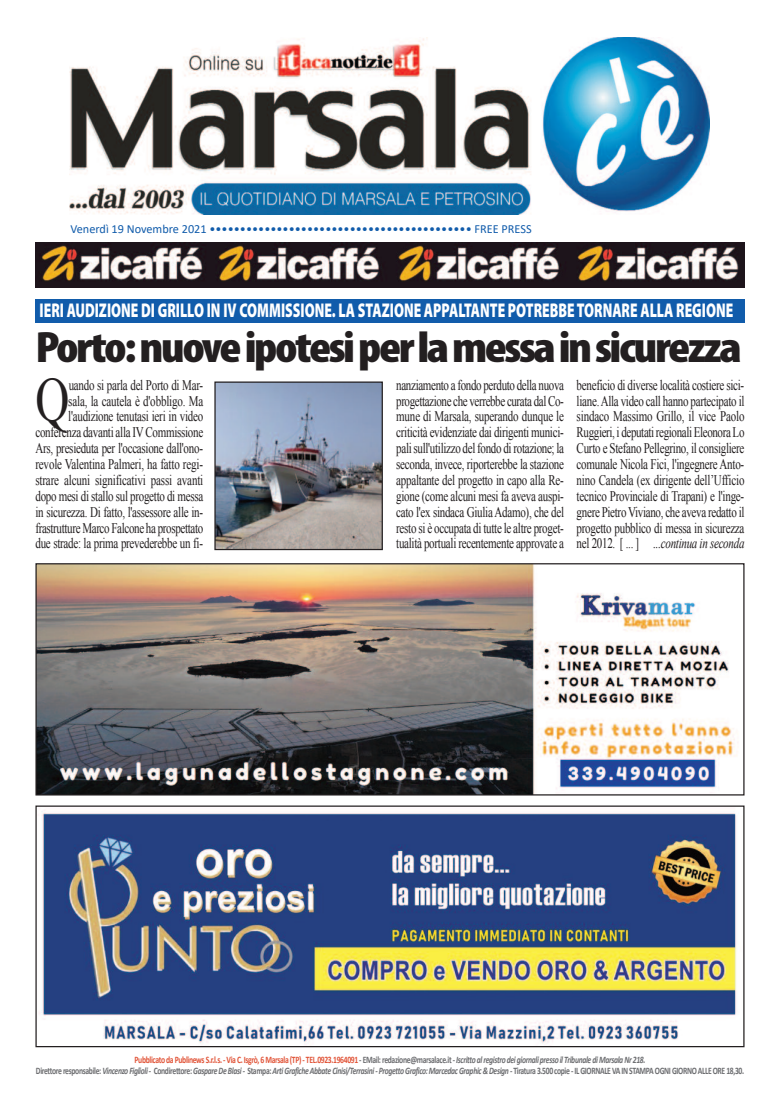
<style>
.page{position:relative;width:780px;height:1113px;background:#fff}
.page>*{position:absolute;margin:0;border:0;box-sizing:border-box;transform-origin:0 0}
.t1{font:62.62px "Times New Roman";color:#231f20;scale:.75 1}
.t2{font:900 condensed 44.12px "Myriad Pro";letter-spacing:-.05em;color:#231f20;scale:1.13 1}
.t3{font:900 20px "Myriad Pro";color:#fff;scale:.69 1}
.t4{font:14.62px/15.9px "Times New Roman";letter-spacing:-.025em;color:#231f20;text-align:justify;scale:.75 1}
.t5{font:12.38px "Calibri";color:#115cab}
.t6{font:italic 700 9.88px/11.1px "Calibri";letter-spacing:-.045em;color:#6c6d70;text-align:center;scale:.77 1}
.s1{font-style:italic}
.s2{font-style:normal;color:#e15438}
.s3{font-style:normal}
</style>
<div class="page">
<img style="left:70px;top:38px;width:639px;height:176px">
<img style="left:35px;top:242px;width:709px;height:46px">
<div style="left:35px;top:299px;width:709px;height:23px;background:#115cab"></div>
<img style="left:37px;top:565px;width:701px;height:228px">
<div style="left:35px;top:563px;width:709px;height:232px;border:1px solid #231f20"></div>
<img style="left:39px;top:810px;width:698px;height:235px">
<div style="left:35px;top:805px;width:709px;height:242px;border:1px solid #231f20"></div>
<img style="left:216px;top:383px;width:165px;height:165px">
<div style="left:214px;top:381px;width:169px;height:169px;border:1px solid #231f20"></div>
<p class="t5" style="left:71px;top:223px;width:462px">Venerdì 19 Novembre 2021 ••••••••••••••••••••••••••••••••••••••••••• FREE PRESS</p>
<h3 class="t3" style="left:40px;top:303px;width:1006px">IERI AUDIZIONE DI GRILLO IN IV COMMISSIONE. LA STAZIONE APPALTANTE POTREBBE TORNARE ALLA REGIONE</h3>
<h2 class="t2" style="left:35px;top:331px;width:626px">Porto:nuoveipotesiperlamessainsicurezza</h2>
<h1 class="t1" style="left:35px;top:365px;width:47px">Q</h1>
<p class="t4" style="left:35px;top:377px;width:225px;text-align:right">uando si parla del Porto di Mar-<br>sala, la cautela è d'obbligo. Ma l'audizione tenutasi ieri in video conferenza davanti alla IV Commissione Ars, presieduta per l'occasione dall'ono&shy;revole Valentina Palmeri, ha fatto regi&shy;strare alcuni significativi passi avanti dopo mesi di stallo sul progetto di messa in sicurezza. Di fatto, l'assessore alle in&shy;frastrutture Marco Falcone ha prospettato due strade: la prima prevederebbe un fi-</p>
<p class="t4" style="left:396px;top:377px;width:225px">nanziamento a fondo perduto della nuova progettazione che verrebbe curata dal Co&shy;mune di Marsala, superando dunque le criticità evidenziate dai dirigenti munici&shy;pali sull'utilizzo del fondo di rotazione; la seconda, invece, riporterebbe la stazione appaltante del progetto in capo alla Re&shy;gione (come alcuni mesi fa aveva auspi&shy;cato l'ex sindaca Giulia Adamo), che del resto si è occupata di tutte le altre proget&shy;tualità portuali recentemente approvate a</p>
<p class="t4" style="left:576px;top:377px;width:225px">beneficio di diverse località costiere sici&shy;liane.Alla video call hanno partecipato il sindaco Massimo Grillo, il vice Paolo Ruggieri, i deputati regionali Eleonora Lo Curto e Stefano Pellegrino, il consigliere comunale Nicola Fici, l'ingegnere Anto&shy;nino Candela (ex dirigente dell’Ufficio tecnico Provinciale di Trapani) e l'inge&shy;gnere Pietro Viviano, che aveva redatto il progetto pubblico di messa in sicurezza nel 2012. [ ... ] <span class="s1">...continua in seconda</span></p>
<p class="t6" style="left:36px;top:1054px;width:921px"><span class="s2">Pubblicato da Publinews S.r.l.s. - Via C. Isgrò, 6 Marsala (TP) - TEL.0923.1964091</span> <span class="s3">- EMail: redazione@marsalace.it -</span> Iscritto al registro dei giornali presso il Tribunale di Marsala Nr 218.<br><span class="s3">Direttore responsabile:</span> Vincenzo Figlioli - <span class="s3">Condirettore:</span> Gaspare De Blasi - <span class="s3">Stampa:</span> Arti Grafiche Abbate Cinisi/Terrasini - Progetto Grafico: Marcedac Graphic &amp; Design - <span class="s3">Tiratura 3.500 copie - IL GIORNALE VA IN STAMPA OGNI GIORNO ALLE ORE 18,30.</span></p>
</div>
